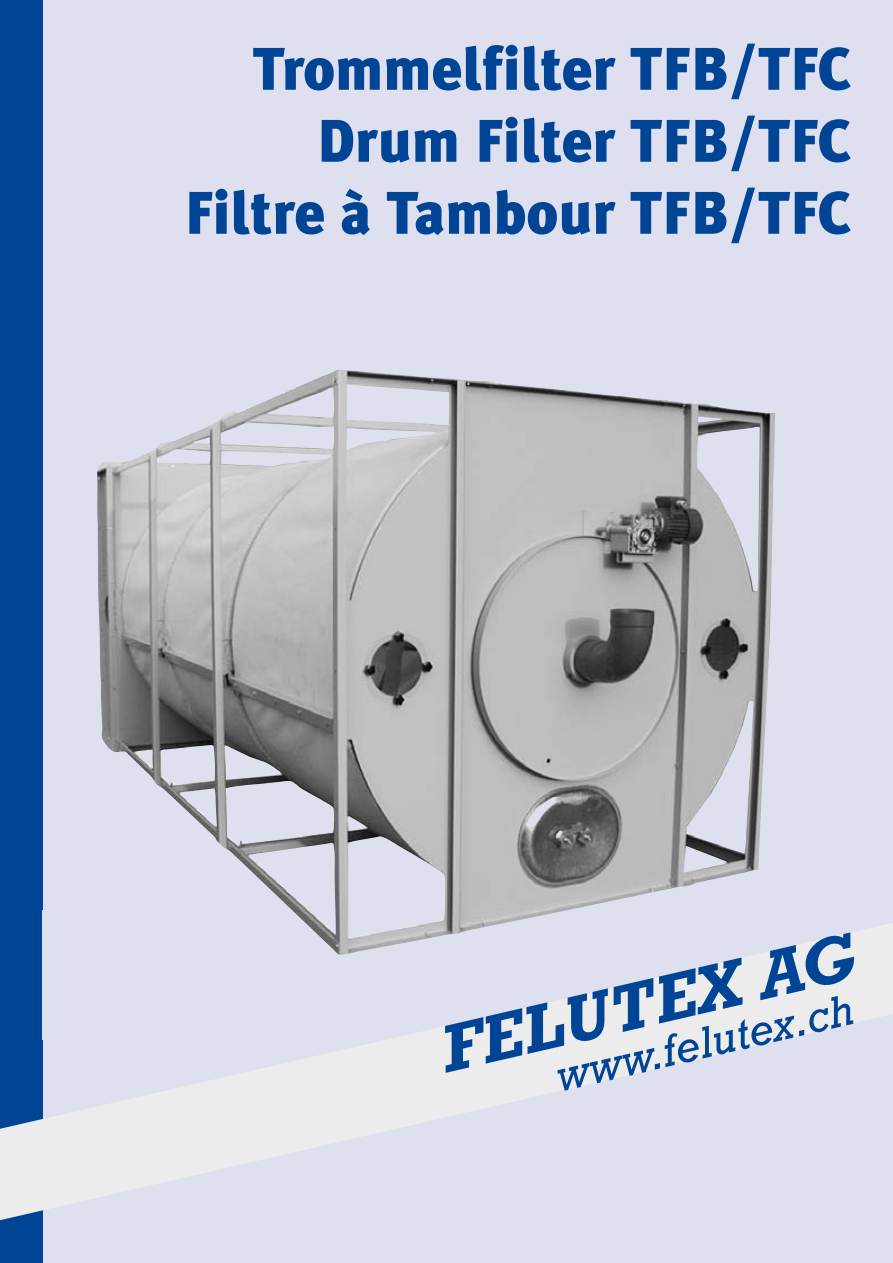
<style>
.page{position:relative;width:893px;height:1263px;background:#dedfef}
.page>*{position:absolute;margin:0;border:0;box-sizing:border-box;transform-origin:0 0}
.t1{font:italic 700 67.5px "Rockwell";color:#004595}
.t2{font:900 60px/72px "Meta Plus";color:#004595;text-align:right}
.t3{font:italic 45px "Rockwell";color:#004595}
</style>
<div class="page">
<div style="left:0;top:0;width:42px;height:1263px;background:#004595"></div>
<svg style="left:42px;top:908px;width:851px;height:292px"></svg>
<img style="left:97px;top:369px;width:678px;height:586px">
<svg style="left:0;top:916px;width:84px;height:323px"></svg>
<div style="left:0;top:916px;width:42px;height:115px;background:#004595"></div>
<div style="left:43px;top:910px;width:42px;height:130px;background:#dedfef"></div>
<p class="t2" style="left:185px;top:36px;width:667px">Trommelfilter TFB/TFC<br>Drum Filter TFB/TFC<br>Filtre à Tambour TFB/TFC</p>
<p class="t1" style="left:436px;top:1028px;width:424px;rotate:-13deg">FELUTEX AG</p>
<p class="t3" style="left:552px;top:1062px;width:306px;rotate:-13deg">www.felutex.ch</p>
</div>
